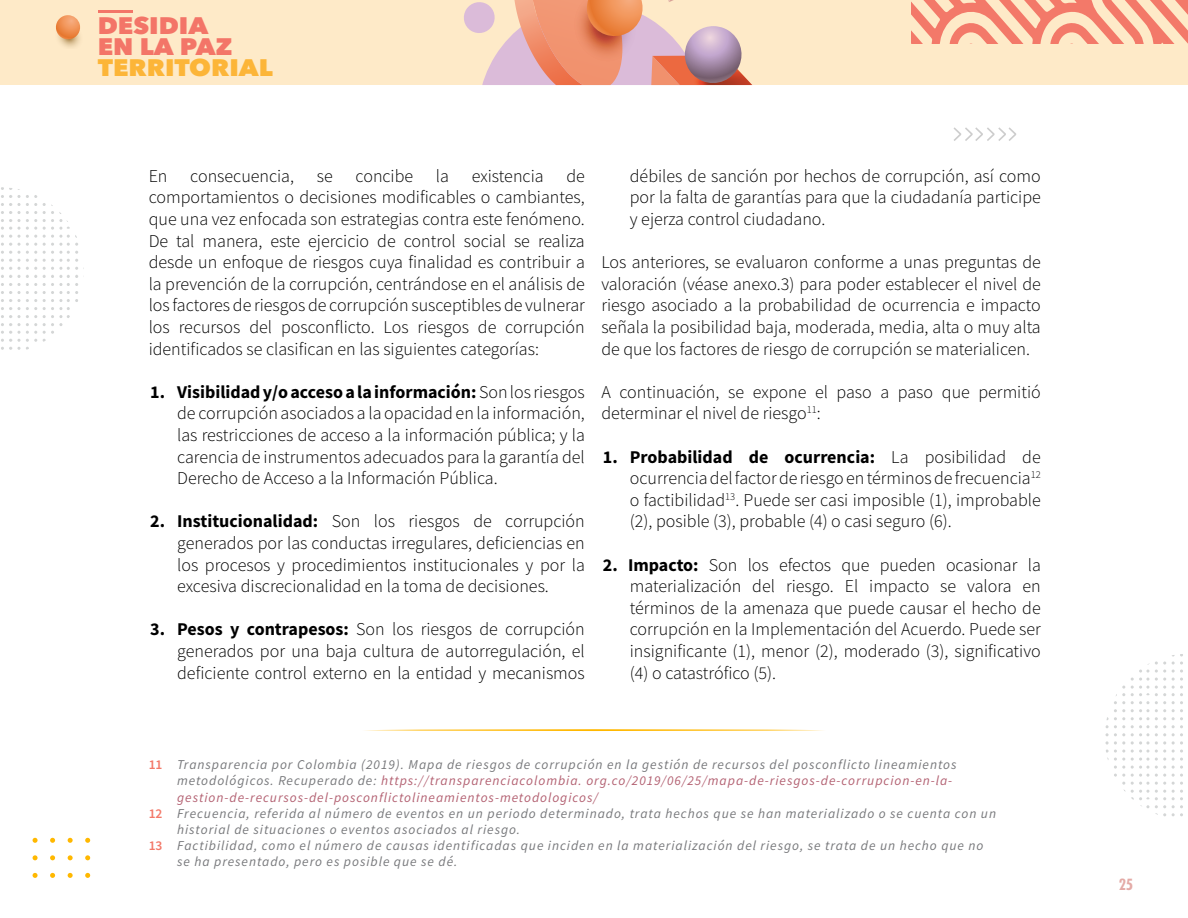
<style>
.page{position:relative;width:1188px;height:918px;background:#fff}
.page>*{position:absolute;margin:0;border:0;box-sizing:border-box;transform-origin:0 0}
.t1{font:800 23.85px/21.1px "Avenir Next";color:#f37568;scale:1.07 1}
.t2{font:800 23.85px "Avenir Next";color:#fcb538;scale:1.07 1}
.t3{font:300 18px/21.6px "Source Sans Pro";color:#000;text-align:justify}
.t4{font:700 condensed 15px "Futura LT";color:#c8564e}
.t5{font:italic 13.5px "Source Sans Pro";letter-spacing:.07em;color:#77787b}
.t6{font:italic 13.5px "Source Sans Pro";letter-spacing:.07em;color:#b36172}
.s1{font-weight:700}
.s2{font-weight:600;font-style:normal;color:#f37969}
.s3{color:#77787b}
</style>
<div class="page">
<div style="left:430px;top:0;width:758px;height:85px;background:#feeac8"></div>
<svg style="left:464px;top:0;width:288px;height:86px"></svg>
<div style="left:0;top:0;width:430px;height:85px;background:#feeac8"></div>
<svg style="left:954px;top:127px;width:62px;height:14px"></svg>
<svg style="left:32px;top:855px;width:6px;height:6px"></svg>
<svg style="left:50px;top:838px;width:5px;height:5px"></svg>
<svg style="left:32px;top:838px;width:6px;height:5px"></svg>
<svg style="left:67px;top:873px;width:6px;height:5px"></svg>
<svg style="left:67px;top:855px;width:6px;height:6px"></svg>
<svg style="left:50px;top:873px;width:5px;height:5px"></svg>
<svg style="left:67px;top:838px;width:6px;height:5px"></svg>
<svg style="left:50px;top:855px;width:5px;height:6px"></svg>
<svg style="left:32px;top:873px;width:6px;height:5px"></svg>
<svg style="left:85px;top:837px;width:6px;height:6px"></svg>
<svg style="left:85px;top:855px;width:5px;height:6px"></svg>
<svg style="left:85px;top:873px;width:5px;height:5px"></svg>
<svg style="left:1px;top:187px;width:83px;height:163px"></svg>
<svg style="left:1106px;top:654px;width:77px;height:162px"></svg>
<svg style="left:911px;top:0;width:277px;height:43px"></svg>
<hr style="left:98px;top:10px;width:34px;height:3px;background:#f37568">
<svg style="left:56px;top:15px;width:24px;height:33px"></svg>
<svg style="left:365px;top:729px;width:458px;height:2px"></svg>
<h1 class="t1" style="left:98px;top:15px;width:128px">DESIDIA<br>EN LA PAZ</h1>
<h1 class="t2" style="left:98px;top:53px;width:165px">TERRITORIAL</h1>
<p class="t3" style="left:149px;top:165px;width:438px;text-indent:418px">de comportamientos o decisiones modificables o cambiantes, que una vez enfocada son estrategias contra este fenómeno.<br>De tal manera, este ejercicio de control social se realiza desde un enfoque de riesgos cuya finalidad es contribuir a la prevención de la corrupción, centrándose en el análisis de los factores de riesgos de corrupción susceptibles de vulnerar los recursos del posconflicto. Los riesgos de corrupción identificados se clasifican en las siguientes categorías:</p>
<p class="t3" style="left:177px;top:381px;width:409px;text-indent:-27px"><span class="s1">1. Visibilidad y/o acceso a la información:</span> Son los riesgos de corrupción asociados a la opacidad en la información, las restricciones de acceso a la información pública; y la carencia de instrumentos adecuados para la garantía del Derecho de Acceso a la Información Pública.</p>
<p class="t3" style="left:177px;top:511px;width:409px;text-indent:-27px"><span class="s1">2. Institucionalidad:</span> Son los riesgos de corrupción generados por las conductas irregulares, deficiencias en los procesos y procedimientos institucionales y por la excesiva discrecionalidad en la toma de decisiones.</p>
<p class="t3" style="left:177px;top:619px;width:409px;text-indent:-27px"><span class="s1">3. Pesos y contrapesos:</span> Son los riesgos de corrupción generados por una baja cultura de autorregulación, el deficiente control externo en la entidad y mecanismos</p>
<p class="t3" style="left:149px;top:165px;width:20px">En</p>
<p class="t3" style="left:190px;top:165px;width:105px">consecuencia,</p>
<p class="t3" style="left:317px;top:165px;width:17px">se</p>
<p class="t3" style="left:356px;top:165px;width:59px">concibe</p>
<p class="t3" style="left:436px;top:165px;width:15px">la</p>
<p class="t3" style="left:472px;top:165px;width:73px">existencia</p>
<p class="t3" style="left:630px;top:165px;width:412px">débiles de sanción por hechos de corrupción, así como por la falta de garantías para que la ciudadanía participe y ejerza control ciudadano.</p>
<p class="t3" style="left:601px;top:251px;width:441px">Los anteriores, se evaluaron conforme a unas preguntas de valoración (véase anexo.3) para poder establecer el nivel de riesgo asociado a la probabilidad de ocurrencia e impacto señala la posibilidad baja, moderada, media, alta o muy alta de que los factores de riesgo de corrupción se materialicen.</p>
<p class="t3" style="left:601px;top:381px;width:441px">A continuación, se expone el paso a paso que permitió determinar el nivel de riesgo<sup>11</sup>:</p>
<p class="t3" style="left:630px;top:446px;width:412px;text-indent:-27px"><span class="s1">1. Probabilidad de ocurrencia:</span> La posibilidad de ocurrencia del factor de riesgo en términos de frecuencia<sup>12 </sup>o factibilidad<sup>13</sup>. Puede ser casi imposible (1), improbable (2), posible (3), probable (4) o casi seguro (6).</p>
<p class="t3" style="left:630px;top:554px;width:412px;text-indent:-27px"><span class="s1">2. Impacto:</span> Son los efectos que pueden ocasionar la materialización del riesgo. El impacto se valora en términos de la amenaza que puede causar el hecho de corrupción en la Implementación del Acuerdo. Puede ser insignificante (1), menor (2), moderado (3), significativo (4) o catastrófico (5).</p>
<p class="t5" style="left:149px;top:756px;width:809px"><span class="s2">11</span> Transparencia por Colombia (2019). Mapa de riesgos de corrupción en la gestión de recursos del posconflicto lineamientos</p>
<p class="t6" style="left:177px;top:772px;width:777px"><span class="s3">metodológicos. Recuperado de:</span> https://transparenciacolombia. org.co/2019/06/25/mapa-de-riesgos-de-corrupcion-en-la-</p>
<p class="t6" style="left:177px;top:789px;width:422px">gestion-de-recursos-del-posconflictolineamientos-metodologicos/</p>
<p class="t5" style="left:149px;top:805px;width:849px"><span class="s2">12</span> Frecuencia, referida al número de eventos en un periodo determinado, trata hechos que se han materializado o se cuenta con un</p>
<p class="t5" style="left:177px;top:821px;width:345px">historial de situaciones o eventos asociados al riesgo.</p>
<p class="t5" style="left:149px;top:837px;width:836px"><span class="s2">13</span> Factibilidad, como el número de causas identificadas que inciden en la materialización del riesgo, se trata de un hecho que no</p>
<p class="t5" style="left:177px;top:853px;width:282px">se ha presentado, pero es posible que se dé.</p>
<p class="t4" style="left:1118px;top:875px;width:16px">25</p>
</div>
